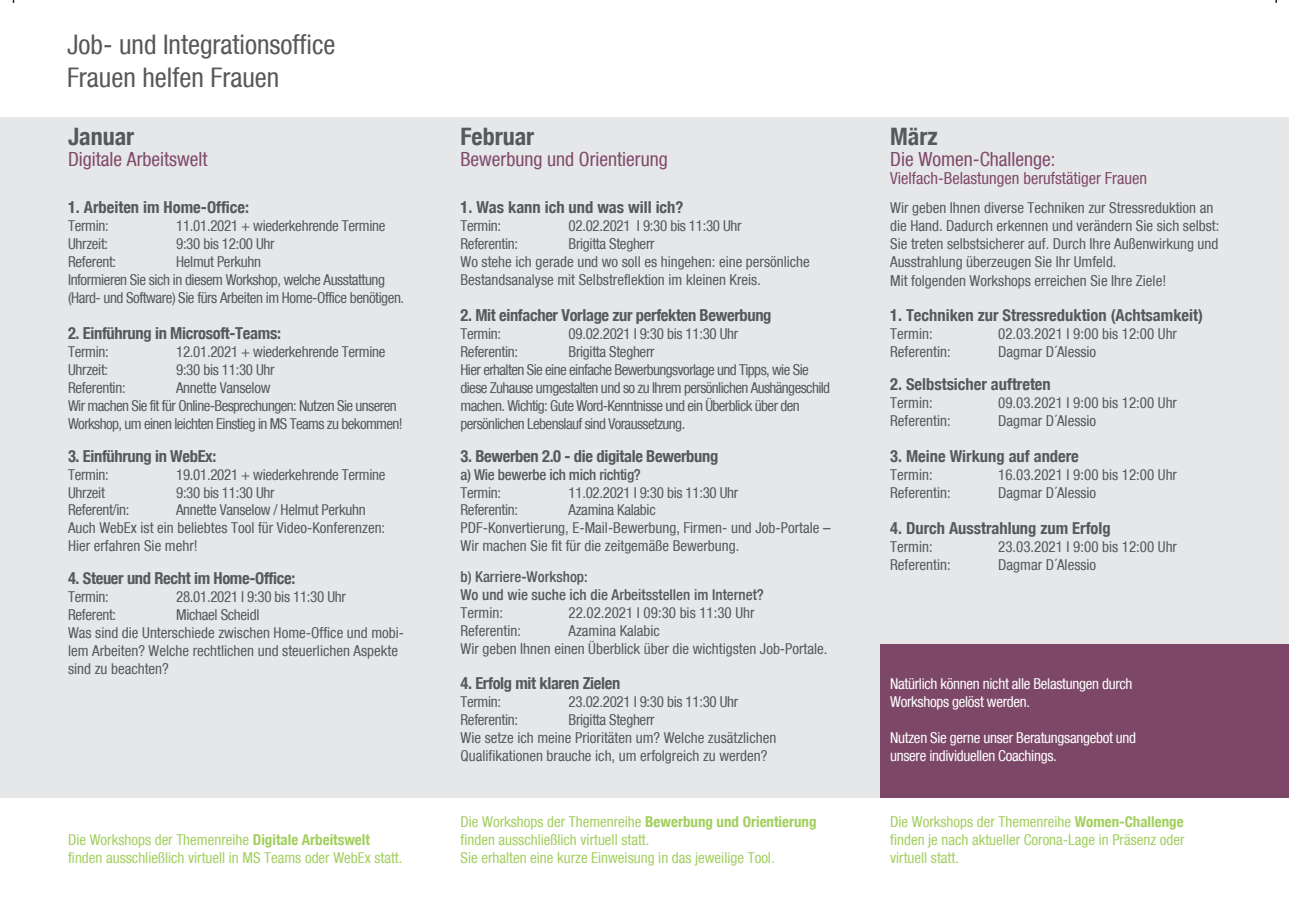
<style>
.page{position:relative;width:1289px;height:919px;background:#fff}
.page>*{position:absolute;margin:0;border:0;box-sizing:border-box;transform-origin:0 0}
.t1{font:condensed 27px "Bfz";color:#57585a}
.t2{font:700 condensed 24px "Bfz";color:#57585a}
.t3{font:condensed 19.5px "Bfz";color:#7e4968}
.t4{font:700 condensed 16.5px "Bfz";letter-spacing:-.02em;color:#57585a}
.t5{font:700 condensed 16.5px "Bfz";color:#57585a}
.t6{font:condensed 16.5px "Bfz";color:#7e4968}
.t7{font:condensed 15px/18px "Bfz";color:#57585a}
.t8{font:condensed 15px "Bfz";letter-spacing:-.02em;color:#57585a}
.t9{font:condensed 15px/18px "Bfz";color:#a2cf5f}
.t10{font:condensed 15px/18px "Bfz";letter-spacing:-.04em;color:#57585a}
.t11{font:condensed 15px "Bfz";letter-spacing:-.02em;color:#fff}
.t12{font:condensed 15px/18px "Bfz";letter-spacing:-.03em;color:#57585a}
.t13{font:500 condensed 15px "Bfz";color:#57585a}
.t14{font:500 condensed 15px "Bfz";letter-spacing:-.02em;color:#57585a}
.s1{font-weight:700}
</style>
<div class="page">
<div style="left:0;top:117px;width:1288px;height:680px;background:#e6e7e9"></div>
<div style="left:881px;top:644px;width:407px;height:153px;background:#7d4868"></div>
<p class="t1" style="left:67px;top:29px;width:270px">Job- und Integrationsoffice</p>
<p class="t1" style="left:67px;top:62px;width:214px">Frauen helfen Frauen</p>
<p class="t2" style="left:68px;top:122px;width:68px">Januar</p>
<p class="t3" style="left:68px;top:148px;width:141px">Digitale Arbeitswelt</p>
<p class="t5" style="left:68px;top:197px;width:183px">1. Arbeiten im Home-Office:</p>
<p class="t7" style="left:68px;top:216px;width:42px">Termin:</p>
<p class="t8" style="left:176px;top:217px;width:211px">11.01.2021 + wiederkehrende Termine</p>
<p class="t8" style="left:68px;top:235px;width:42px">Uhrzeit:</p>
<p class="t8" style="left:176px;top:235px;width:100px">9:30 bis 12:00 Uhr</p>
<p class="t8" style="left:68px;top:253px;width:50px">Referent:</p>
<p class="t8" style="left:176px;top:253px;width:86px">Helmut Perkuhn</p>
<p class="t12" style="left:68px;top:270px;width:337px">Informieren Sie sich in diesem Workshop, welche Ausstattung (Hard- und Software) Sie fürs Arbeiten im Home-Office benötigen.</p>
<p class="t4" style="left:68px;top:323px;width:214px">2. Einführung in Microsoft-Teams:</p>
<p class="t7" style="left:68px;top:342px;width:42px">Termin:</p>
<p class="t8" style="left:176px;top:343px;width:211px">12.01.2021 + wiederkehrende Termine</p>
<p class="t8" style="left:68px;top:361px;width:42px">Uhrzeit:</p>
<p class="t8" style="left:176px;top:361px;width:100px">9:30 bis 11:30 Uhr</p>
<p class="t8" style="left:68px;top:379px;width:59px">Referentin:</p>
<p class="t8" style="left:176px;top:379px;width:96px">Annette Vanselow</p>
<p class="t10" style="left:68px;top:396px;width:336px">Wir machen Sie fit für Online-Besprechungen: Nutzen Sie unseren<br>Workshop, um einen leichten Einstieg in MS Teams zu bekommen!</p>
<p class="t4" style="left:68px;top:446px;width:150px">3. Einführung in WebEx:</p>
<p class="t7" style="left:68px;top:465px;width:42px">Termin:</p>
<p class="t8" style="left:176px;top:466px;width:211px">19.01.2021 + wiederkehrende Termine</p>
<p class="t8" style="left:68px;top:484px;width:38px">Uhrzeit</p>
<p class="t8" style="left:176px;top:484px;width:100px">9:30 bis 11:30 Uhr</p>
<p class="t8" style="left:68px;top:500px;width:63px">Referent/in:</p>
<p class="t8" style="left:176px;top:500px;width:191px">Annette Vanselow / Helmut Perkuhn</p>
<p class="t7" style="left:68px;top:518px;width:319px">Auch WebEx ist ein beliebtes Tool für Video-Konferenzen:<br>Hier erfahren Sie mehr!</p>
<p class="t4" style="left:68px;top:567px;width:229px">4. Steuer und Recht im Home-Office:</p>
<p class="t7" style="left:68px;top:587px;width:42px">Termin:</p>
<p class="t8" style="left:176px;top:587px;width:171px">28.01.2021 I 9:30 bis 11:30 Uhr</p>
<p class="t8" style="left:68px;top:605px;width:50px">Referent:</p>
<p class="t8" style="left:176px;top:605px;width:85px">Michael Scheidl</p>
<p class="t7" style="left:68px;top:623px;width:337px">Was sind die Unterschiede zwischen Home-Office und mobi&shy;lem Arbeiten? Welche rechtlichen und steuerlichen Aspekte sind zu beachten?</p>
<p class="t9" style="left:68px;top:830px;width:336px">Die Workshops der Themenreihe <span class="s1">Digitale Arbeitswelt </span>finden ausschließlich virtuell in MS Teams oder WebEx statt.</p>
<p class="t2" style="left:460px;top:122px;width:75px">Februar</p>
<p class="t3" style="left:460px;top:148px;width:209px">Bewerbung und Orientierung</p>
<p class="t5" style="left:460px;top:197px;width:224px">1. Was kann ich und was will ich?</p>
<p class="t7" style="left:460px;top:216px;width:42px">Termin:</p>
<p class="t8" style="left:568px;top:217px;width:175px">02.02.2021 I 9:30 bis 11:30 Uhr</p>
<p class="t8" style="left:460px;top:235px;width:59px">Referentin:</p>
<p class="t8" style="left:568px;top:235px;width:87px">Brigitta Stegherr</p>
<p class="t7" style="left:460px;top:252px;width:351px">Wo stehe ich gerade und wo soll es hingehen: eine persönliche<br>Bestandsanalyse mit Selbstreflektion im kleinen Kreis.</p>
<p class="t4" style="left:460px;top:305px;width:312px">2. Mit einfacher Vorlage zur perfekten Bewerbung</p>
<p class="t7" style="left:460px;top:324px;width:42px">Termin:</p>
<p class="t8" style="left:568px;top:325px;width:171px">09.02.2021 I 9:30 bis 11:30 Uhr</p>
<p class="t8" style="left:460px;top:343px;width:59px">Referentin:</p>
<p class="t8" style="left:568px;top:343px;width:87px">Brigitta Stegherr</p>
<p class="t10" style="left:460px;top:360px;width:371px">Hier erhalten Sie eine einfache Bewerbungsvorlage und Tipps, wie Sie diese Zuhause umgestalten und so zu Ihrem persönlichen Aushängeschild machen. Wichtig: Gute Word-Kenntnisse und ein Überblick über den persönlichen Lebenslauf sind Voraussetzung.</p>
<p class="t4" style="left:460px;top:446px;width:259px">3. Bewerben 2.0 - die digitale Bewerbung</p>
<p class="t14" style="left:460px;top:465px;width:182px">a) Wie bewerbe ich mich richtig?</p>
<p class="t7" style="left:460px;top:483px;width:42px">Termin:</p>
<p class="t8" style="left:568px;top:484px;width:171px">11.02.2021 I 9:30 bis 11:30 Uhr</p>
<p class="t8" style="left:460px;top:500px;width:59px">Referentin:</p>
<p class="t8" style="left:568px;top:500px;width:89px">Azamina Kalabic</p>
<p class="t7" style="left:460px;top:518px;width:371px">PDF-Konvertierung, E-Mail-Bewerbung, Firmen- und Job-Portale –<br>Wir machen Sie fit für die zeitgemäße Bewerbung.</p>
<p class="t13" style="left:460px;top:567px;width:129px">b) Karriere-Workshop:</p>
<p class="t13" style="left:460px;top:585px;width:305px">Wo und wie suche ich die Arbeitsstellen im Internet?</p>
<p class="t7" style="left:460px;top:603px;width:44px">Termin:</p>
<p class="t7" style="left:568px;top:603px;width:187px">22.02.2021 I 09:30 bis 11:30 Uhr</p>
<p class="t7" style="left:460px;top:621px;width:62px">Referentin:</p>
<p class="t7" style="left:568px;top:621px;width:93px">Azamina Kalabic</p>
<p class="t7" style="left:460px;top:639px;width:368px">Wir geben Ihnen einen Überblick über die wichtigsten Job-Portale.</p>
<p class="t4" style="left:460px;top:672px;width:161px">4. Erfolg mit klaren Zielen</p>
<p class="t7" style="left:460px;top:692px;width:42px">Termin:</p>
<p class="t8" style="left:568px;top:692px;width:171px">23.02.2021 I 9:30 bis 11:30 Uhr</p>
<p class="t8" style="left:460px;top:710px;width:59px">Referentin:</p>
<p class="t8" style="left:568px;top:710px;width:87px">Brigitta Stegherr</p>
<p class="t7" style="left:460px;top:728px;width:317px">Wie setze ich meine Prioritäten um? Welche zusätzlichen<br>Qualifikationen brauche ich, um erfolgreich zu werden?</p>
<p class="t9" style="left:460px;top:812px;width:357px">Die Workshops der Themenreihe <span class="s1">Bewerbung und Orientierung </span>finden ausschließlich virtuell statt.<br>Sie erhalten eine kurze Einweisung in das jeweilige Tool.</p>
<p class="t2" style="left:890px;top:122px;width:49px">März</p>
<p class="t3" style="left:890px;top:148px;width:167px">Die Women-Challenge:</p>
<p class="t6" style="left:890px;top:169px;width:258px">Vielfach-Belastungen berufstätiger Frauen</p>
<p class="t7" style="left:890px;top:198px;width:330px">Wir geben Ihnen diverse Techniken zur Stressreduktion an die Hand. Dadurch erkennen und verändern Sie sich selbst:<br>Sie treten selbstsicherer auf. Durch Ihre Außenwirkung und Ausstrahlung überzeugen Sie Ihr Umfeld.</p>
<p class="t7" style="left:890px;top:272px;width:277px">Mit folgenden Workshops erreichen Sie Ihre Ziele!</p>
<p class="t5" style="left:890px;top:305px;width:314px">1. Techniken zur Stressreduktion (Achtsamkeit)</p>
<p class="t7" style="left:890px;top:324px;width:44px">Termin:</p>
<p class="t7" style="left:998px;top:324px;width:180px">02.03.2021 I 9:00 bis 12:00 Uhr</p>
<p class="t7" style="left:890px;top:342px;width:62px">Referentin:</p>
<p class="t7" style="left:998px;top:342px;width:100px">Dagmar D´Alessio</p>
<p class="t5" style="left:890px;top:374px;width:162px">2. Selbstsicher auftreten</p>
<p class="t7" style="left:890px;top:393px;width:44px">Termin:</p>
<p class="t7" style="left:998px;top:393px;width:180px">09.03.2021 I 9:00 bis 12:00 Uhr</p>
<p class="t7" style="left:890px;top:411px;width:62px">Referentin:</p>
<p class="t7" style="left:998px;top:411px;width:100px">Dagmar D´Alessio</p>
<p class="t5" style="left:890px;top:446px;width:190px">3. Meine Wirkung auf andere</p>
<p class="t7" style="left:890px;top:465px;width:44px">Termin:</p>
<p class="t7" style="left:998px;top:465px;width:180px">16.03.2021 I 9:00 bis 12:00 Uhr</p>
<p class="t7" style="left:890px;top:483px;width:62px">Referentin:</p>
<p class="t7" style="left:998px;top:483px;width:100px">Dagmar D´Alessio</p>
<p class="t5" style="left:890px;top:518px;width:222px">4. Durch Ausstrahlung zum Erfolg</p>
<p class="t7" style="left:890px;top:537px;width:44px">Termin:</p>
<p class="t7" style="left:998px;top:537px;width:180px">23.03.2021 I 9:00 bis 12:00 Uhr</p>
<p class="t7" style="left:890px;top:555px;width:62px">Referentin:</p>
<p class="t7" style="left:998px;top:555px;width:100px">Dagmar D´Alessio</p>
<p class="t11" style="left:890px;top:674px;width:244px">Natürlich können nicht alle Belastungen durch</p>
<p class="t11" style="left:890px;top:692px;width:141px">Workshops gelöst werden.</p>
<p class="t11" style="left:890px;top:728px;width:247px">Nutzen Sie gerne unser Beratungsangebot und</p>
<p class="t11" style="left:890px;top:746px;width:168px">unsere individuellen Coachings.</p>
<p class="t9" style="left:890px;top:812px;width:296px;text-align:justify">Die Workshops der Themenreihe <span class="s1">Women-Challenge </span>finden je nach aktueller Corona-Lage in Präsenz oder virtuell statt.</p>
</div>
